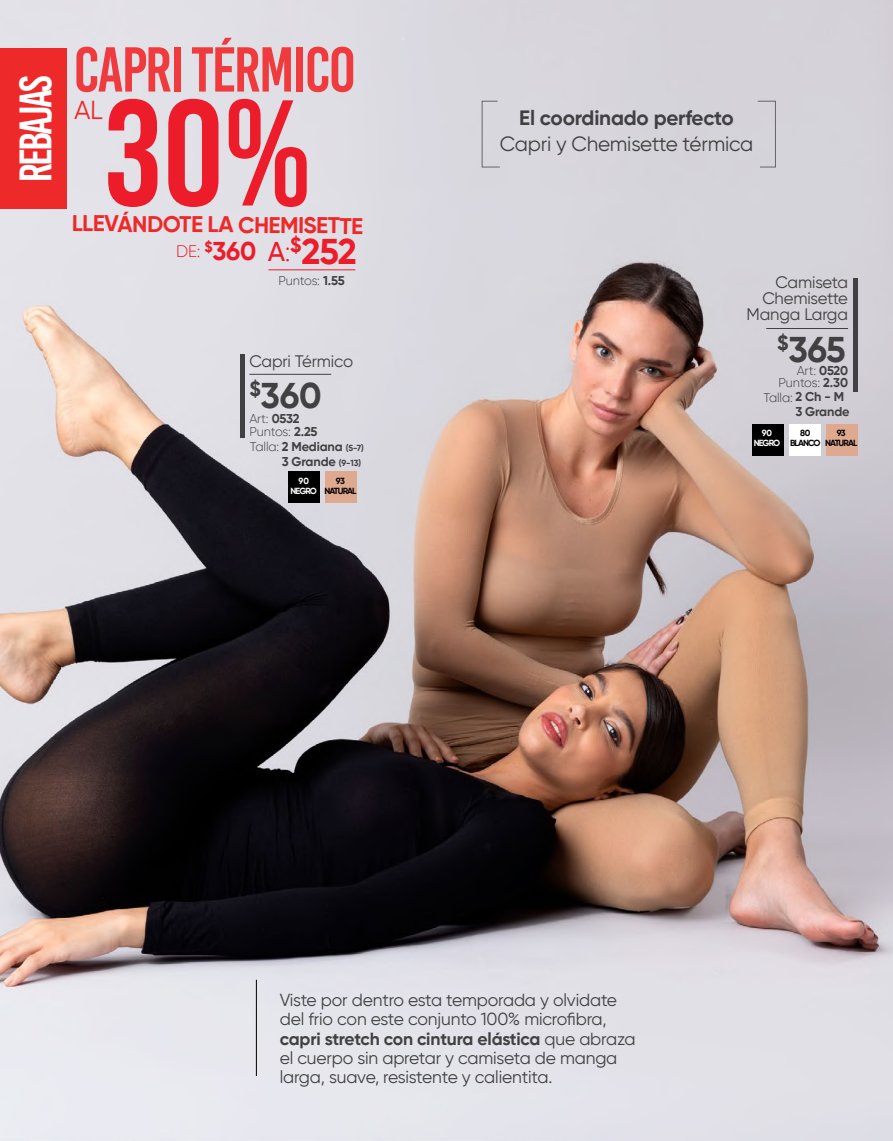
<style>
.page{position:relative;width:893px;height:1141px;background:#fff}
.page>*{position:absolute;margin:0;border:0;box-sizing:border-box;transform-origin:0 0}
.t1{font:150.33px "Bebas Neue";color:#ed1c2b}
.t2{font:63.35px "Bebas Kai";letter-spacing:-.03em;color:#ef3b3e}
.t3{font:45.5px "Bebas Kai";letter-spacing:-.06em;color:#fff}
.t4{font:700 35.7px "Gilroy";letter-spacing:-.01em;color:#414042}
.t5{font:700 35.7px "Gilroy";color:#ed1c2b}
.t6{font:26.07px "Gilroy";color:#ee292a}
.t7{font:700 25.72px "Gilroy";color:#ed1c2b}
.t8{font:700 22.57px "Gilroy";letter-spacing:-.03em;color:#ee292a}
.t9{font:20.65px "Gilroy";letter-spacing:-.01em;color:#414042}
.t10{font:700 20.65px "Gilroy";letter-spacing:-.01em;color:#414042}
.t11{font:17.5px/19.2px "Gilroy";letter-spacing:-.01em;color:#414042}
.t12{font:16.62px/15.8px "Gilroy";letter-spacing:-.01em;color:#414042;text-align:right}
.t13{font:300 16.62px "Gilroy";color:#ed1c2b}
.t14{font:300 12.78px/14px "Gilroy";letter-spacing:-.01em;color:#414042;text-align:right}
.t15{font:700 12.78px "Gilroy";letter-spacing:-.01em;color:#414042}
.t16{font:700 8.92px/10.3px "Gilroy";letter-spacing:-.1em;color:#000;text-align:center}
.t17{font:700 8.92px/10.3px "Gilroy";letter-spacing:-.1em;color:#fff;text-align:center}
.s1{font-weight:500;font-size:27.12px}
.s2{font-weight:300;font-size:27.12px}
.s3{font-weight:700}
.s4{font-weight:700;font-size:8.75px}
.s5{font-size:8.75px}
</style>
<div class="page">
<img style="left:0;top:0;width:893px;height:1141px">
<hr style="left:256px;top:980px;width:1px;height:96px;background:#000">
<div style="left:853px;top:278px;width:5px;height:114px;background:#414042"></div>
<hr style="left:766px;top:328px;width:82px;height:1px;background:#414042">
<div style="left:752px;top:424px;width:32px;height:32px;background:#000"></div>
<div style="left:789px;top:424px;width:32px;height:32px;background:#fff"></div>
<div style="left:826px;top:424px;width:32px;height:32px;background:#dea98e"></div>
<hr style="left:241px;top:354px;width:4px;height:84px;background:#414042">
<hr style="left:249px;top:374px;width:82px;height:1px;background:#414042">
<div style="left:288px;top:471px;width:32px;height:32px;background:#000"></div>
<div style="left:325px;top:471px;width:32px;height:32px;background:#dea98e"></div>
<div style="left:0;top:48px;width:67px;height:161px;background:#ee292a"></div>
<hr style="left:268px;top:270px;width:87px;height:1px;background:#ed1c2b">
<svg style="left:481px;top:100px;width:20px;height:68px"></svg>
<svg style="left:757px;top:100px;width:19px;height:68px"></svg>
<h3 class="t3" style="left:11px;top:182px;width:108px;rotate:-90deg">rebajas</h3>
<h2 class="t2" style="left:74px;top:36px;width:284px">CAPRI TÉRMICO</h2>
<h1 class="t1" style="left:103px;top:68px;width:210px">30%</h1>
<h3 class="t6" style="left:74px;top:94px;width:30px">AL</h3>
<p class="t10" style="left:519px;top:105px;width:216px">El coordinado perfecto</p>
<p class="t9" style="left:500px;top:131px;width:255px">Capri y Chemisette térmica</p>
<p class="t8" style="left:72px;top:210px;width:293px">LLEVÁNDOTE LA CHEMISETTE</p>
<p class="t13" style="left:176px;top:241px;width:26px">DE:</p>
<h3 class="t7" style="left:204px;top:235px;width:88px"><sup>$</sup>360 <span class="s1">A</span><span class="s2">:</span></h3>
<h3 class="t5" style="left:290px;top:229px;width:68px"><sup>$</sup>252</h3>
<p class="t14" style="left:278px;top:274px;width:68px">Puntos: <span class="s3">1.55</span></p>
<p class="t12" style="left:249px;top:353px;width:105px">Capri Térmico</p>
<h3 class="t4" style="left:249px;top:373px;width:74px"><sup>$</sup>360</h3>
<p class="t14" style="left:249px;top:411px;width:116px;text-align:left">Art: <span class="s3">0532<br></span>Puntos: <span class="s3">2.25<br></span>Talla: <span class="s3">2 Mediana</span> <span class="s4">(5-7)</span></p>
<p class="t15" style="left:282px;top:453px;width:81px">3 Grande <span class="s5">(9-13)</span></p>
<p class="t17" style="left:291px;top:475px;width:28px">90<br>NEGRO</p>
<p class="t16" style="left:324px;top:475px;width:34px">93<br>NATURAL</p>
<p class="t12" style="left:747px;top:274px;width:103px">Camiseta<br>Chemisette<br>Manga Larga</p>
<h3 class="t4" style="left:777px;top:327px;width:70px"><sup>$</sup>365</h3>
<p class="t14" style="left:778px;top:365px;width:71px;line-height:11.7px">Art: <span class="s3">0520<br></span>Puntos: <span class="s3">2.30</span></p>
<p class="t14" style="left:763px;top:390px;width:82px">Talla: <span class="s3">2 Ch - M</span></p>
<p class="t15" style="left:795px;top:404px;width:56px">3 Grande</p>
<p class="t16" style="left:790px;top:428px;width:32px">80<br>BLANCO</p>
<p class="t17" style="left:754px;top:428px;width:28px">90<br>NEGRO</p>
<p class="t16" style="left:825px;top:428px;width:34px">93<br>NATURAL</p>
<p class="t11" style="left:280px;top:990px;width:357px">Viste por dentro esta temporada y olvidate del frio con este conjunto 100% microfibra, <span class="s3">capri stretch con cintura elástica</span> que abraza el cuerpo sin apretar y camiseta de manga larga, suave, resistente y calientita.</p>
</div>
